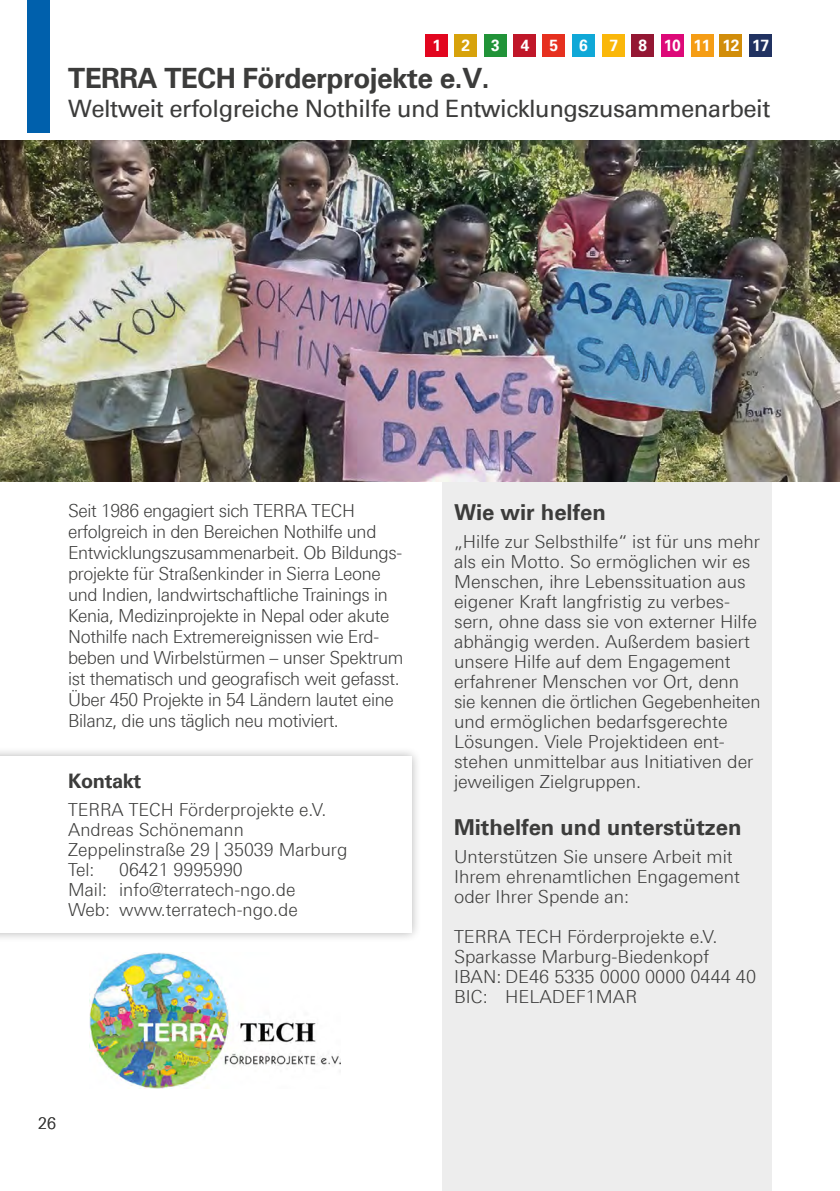
<style>
.page{position:relative;width:840px;height:1191px;background:#fff}
.page>*{position:absolute;margin:0;border:0;box-sizing:border-box;transform-origin:0 0}
.Überschrift_dick{font:700 28px "Univers";letter-spacing:-.02em;color:#3c3c3b}
.Überschrift_dick-2{font:24px "Univers";letter-spacing:-.02em;color:#3c3c3b}
.Überschrift_dick-3{font:700 22px "Univers";color:#3c3c3b}
.Überschrift_dick-4{font:700 20px "Univers";letter-spacing:-.02em;color:#3c3c3b}
.t1{font:300 18px/20px "Linotype Univers 330";color:#3c3c3b}
.t2{font:300 18px/21px "Linotype Univers 330";letter-spacing:-.02em;color:#3c3c3b}
.Überschrift_dick-5{font:700 16px "Univers";letter-spacing:-.02em;color:#fff}
.t3{font:300 16px "Linotype Univers 330";color:#3c3c3b}
</style>
<div class="page">
<div style="left:442px;top:481px;width:329px;height:710px;background:#ededed"></div>
<img style="left:89px;top:952px;width:251px;height:137px">
<div style="left:719px;top:34px;width:22px;height:23px;background:#d18d0a"></div>
<div style="left:542px;top:34px;width:23px;height:23px;background:#e6301f"></div>
<div style="left:631px;top:34px;width:22px;height:23px;background:#941733"></div>
<div style="left:454px;top:34px;width:23px;height:23px;background:#d7a20b"></div>
<div style="left:602px;top:34px;width:23px;height:23px;background:#fab70a"></div>
<div style="left:425px;top:34px;width:23px;height:23px;background:#e2061f"></div>
<div style="left:748px;top:34px;width:23px;height:23px;background:#213261"></div>
<div style="left:571px;top:34px;width:23px;height:23px;background:#10a8d7"></div>
<div style="left:690px;top:34px;width:23px;height:23px;background:#f59d15"></div>
<div style="left:513px;top:34px;width:23px;height:23px;background:#c01729"></div>
<div style="left:660px;top:34px;width:23px;height:23px;background:#dd0978"></div>
<div style="left:483px;top:34px;width:23px;height:23px;background:#219338"></div>
<div style="left:0;top:746px;width:421px;height:197px;background:#000;opacity:.3"></div>
<div style="left:0;top:756px;width:411px;height:177px;background:#fff"></div>
<img style="left:0;top:140px;width:839px;height:341px">
<div style="left:27px;top:0;width:23px;height:132px;background:#0060ac"></div>
<p class="Überschrift_dick-5" style="left:432px;top:36px;width:10px">1</p>
<p class="Überschrift_dick-5" style="left:461px;top:36px;width:10px">2</p>
<p class="Überschrift_dick-5" style="left:490px;top:36px;width:10px">3</p>
<p class="Überschrift_dick-5" style="left:520px;top:36px;width:10px">4</p>
<p class="Überschrift_dick-5" style="left:549px;top:36px;width:10px">5</p>
<p class="Überschrift_dick-5" style="left:578px;top:36px;width:10px">6</p>
<p class="Überschrift_dick-5" style="left:609px;top:36px;width:10px">7</p>
<p class="Überschrift_dick-5" style="left:638px;top:36px;width:10px">8</p>
<p class="Überschrift_dick-5" style="left:663px;top:36px;width:18px">10</p>
<p class="Überschrift_dick-5" style="left:693px;top:36px;width:18px">11</p>
<p class="Überschrift_dick-5" style="left:722px;top:36px;width:18px">12</p>
<p class="Überschrift_dick-5" style="left:751px;top:36px;width:18px">17</p>
<p class="Überschrift_dick" style="left:68px;top:62px;width:422px">TERRA TECH Förderprojekte e.V.</p>
<p class="Überschrift_dick-2" style="left:68px;top:94px;width:703px">Weltweit erfolgreiche Nothilfe und Entwicklungszusammenarbeit</p>
<p class="t2" style="left:68px;top:500px;width:288px">Seit 1986 engagiert sich TERRA TECH</p>
<p class="t2" style="left:68px;top:521px;width:336px">erfolgreich in den Bereichen Nothilfe und Entwicklungszusammenarbeit. Ob Bildungs&shy;projekte für Straßenkinder in Sierra Leone und Indien, landwirtschaftliche Trainings in Kenia, Medizinprojekte in Nepal oder akute Nothilfe nach Extremereignissen wie Erd&shy;beben und Wirbelstürmen – unser Spektrum ist thematisch und geografisch weit gefasst.<br>Über 450 Projekte in 54 Ländern lautet eine Bilanz, die uns täglich neu motiviert.</p>
<p class="Überschrift_dick-4" style="left:68px;top:769px;width:75px">Kontakt</p>
<p class="t1" style="left:68px;top:799px;width:260px">TERRA TECH Förderprojekte e.V.</p>
<p class="t1" style="left:68px;top:819px;width:177px">Andreas Schönemann</p>
<p class="t1" style="left:68px;top:839px;width:280px">Zeppelinstraße 29 | 35039 Marburg</p>
<p class="t1" style="left:68px;top:859px;width:28px">Tel:</p>
<p class="t1" style="left:119px;top:859px;width:125px">06421 9995990</p>
<p class="t1" style="left:68px;top:879px;width:229px">Mail: info@terratech-ngo.de</p>
<p class="t1" style="left:68px;top:899px;width:43px">Web:</p>
<p class="t1" style="left:119px;top:899px;width:180px">www.terratech-ngo.de</p>
<p class="t3" style="left:38px;top:1113px;width:19px">26</p>
<p class="Überschrift_dick-3" style="left:454px;top:499px;width:153px">Wie wir helfen</p>
<p class="t1" style="left:454px;top:531px;width:308px">„Hilfe zur Selbsthilfe“ ist für uns mehr als ein Motto. So ermöglichen wir es Menschen, ihre Lebenssituation aus eigener Kraft langfristig zu verbes&shy;sern, ohne dass sie von externer Hilfe abhängig werden. Außerdem basiert unsere Hilfe auf dem Engagement erfahrener Menschen vor Ort, denn sie kennen die örtlichen Gegebenheiten und ermöglichen bedarfsgerechte Lösungen. Viele Projektideen ent&shy;stehen unmittelbar aus Initiativen der jeweiligen Zielgruppen.</p>
<p class="Überschrift_dick-3" style="left:454px;top:814px;width:289px">Mithelfen und unterstützen</p>
<p class="t1" style="left:454px;top:846px;width:287px">Unterstützen Sie unsere Arbeit mit<br>Ihrem ehrenamtlichen Engagement oder Ihrer Spende an:</p>
<p class="t1" style="left:454px;top:926px;width:265px">TERRA TECH Förderprojekte e.V.</p>
<p class="t1" style="left:454px;top:946px;width:256px">Sparkasse Marburg-Biedenkopf</p>
<p class="t1" style="left:454px;top:966px;width:303px">IBAN: DE46 5335 0000 0000 0444 40</p>
<p class="t1" style="left:454px;top:986px;width:185px">BIC: HELADEF1MAR</p>
</div>
